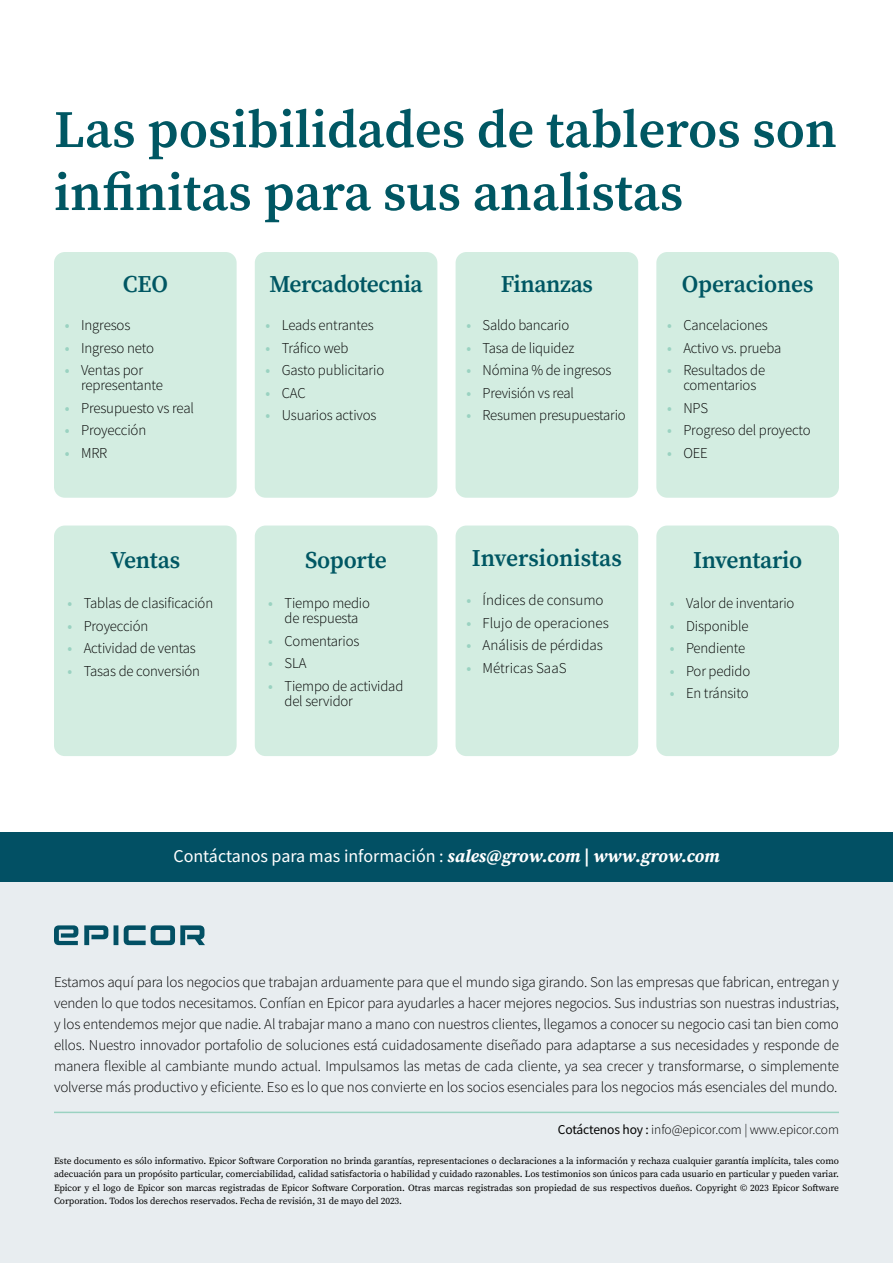
<style>
.page{position:relative;width:893px;height:1263px;background:#fff}
.page>*{position:absolute;margin:0;border:0;box-sizing:border-box;transform-origin:0 0}
.t1{font:600 52.5px/63px "Source Serif Pro";color:#005763}
.t2{font:600 24px "Source Serif Pro";letter-spacing:-.01em;color:#005763}
.t3{font:18px "Source Sans Pro";color:#fff}
.t4{font:300 15px/21px "Source Sans Pro";letter-spacing:-.01em;color:#000}
.t5{font:300 13.5px "Source Sans Pro";letter-spacing:-.01em;color:#000}
.t6{font:9.45px/13.5px "Source Serif Pro";letter-spacing:-.005em;color:#000;text-align:justify}
.s1{font-weight:600;color:#9ad2c1}
.s2{font-family:"Source Serif Pro";font-weight:700;font-style:italic}
.s3{font-weight:400}
</style>
<div class="page">
<div style="left:0;top:882px;width:893px;height:381px;background:#e8edf0"></div>
<hr style="left:54px;top:1112px;width:785px;height:1px;background:#9ad2c1">
<svg style="left:54px;top:925px;width:151px;height:20px"></svg>
<div style="left:54px;top:252px;width:183px;height:246px;background:#d3ede1;border-radius:11px"></div>
<div style="left:255px;top:252px;width:182px;height:246px;background:#d3ede1;border-radius:11px"></div>
<div style="left:456px;top:252px;width:182px;height:246px;background:#d3ede1;border-radius:11px"></div>
<div style="left:656px;top:252px;width:183px;height:246px;background:#d3ede1;border-radius:11px"></div>
<div style="left:54px;top:525px;width:183px;height:231px;background:#d3ede1;border-radius:11px"></div>
<div style="left:255px;top:525px;width:182px;height:231px;background:#d3ede1;border-radius:11px"></div>
<div style="left:456px;top:525px;width:182px;height:231px;background:#d3ede1;border-radius:11px"></div>
<div style="left:656px;top:525px;width:183px;height:231px;background:#d3ede1;border-radius:11px"></div>
<div style="left:0;top:833px;width:893px;height:49px;background:#025064"></div>
<h1 class="t1" style="left:54px;top:98px;width:784px">Las posibilidades de tableros son infinitas para sus analistas</h1>
<h1 class="t2" style="left:123px;top:268px;width:47px">CEO</h1>
<p class="t4" style="left:65px;top:315px;width:67px"><span class="s1">•</span> Ingresos</p>
<p class="t4" style="left:65px;top:337px;width:91px"><span class="s1">•</span> Ingreso neto</p>
<p class="t4" style="left:81px;top:363px;width:83px;line-height:15px;text-indent:-16px"><span class="s1">•</span> Ventas por representante</p>
<p class="t4" style="left:65px;top:397px;width:131px"><span class="s1">•</span> Presupuesto vs real</p>
<p class="t4" style="left:65px;top:420px;width:83px"><span class="s1">•</span> Proyección</p>
<p class="t4" style="left:65px;top:442px;width:44px"><span class="s1">•</span> MRR</p>
<h1 class="t2" style="left:110px;top:544px;width:71px">Ventas</h1>
<p class="t4" style="left:68px;top:593px;width:147px"><span class="s1">•</span> Tablas de clasificación</p>
<p class="t4" style="left:68px;top:615px;width:82px"><span class="s1">•</span> Proyección</p>
<p class="t4" style="left:68px;top:638px;width:130px"><span class="s1">•</span> Actividad de ventas</p>
<p class="t4" style="left:68px;top:660px;width:134px"><span class="s1">•</span> Tasas de conversión</p>
<h1 class="t2" style="left:269px;top:268px;width:155px">Mercadotecnia</h1>
<p class="t4" style="left:266px;top:315px;width:110px"><span class="s1">•</span> Leads entrantes</p>
<p class="t4" style="left:266px;top:337px;width:84px"><span class="s1">•</span> Tráfico web</p>
<p class="t4" style="left:266px;top:360px;width:120px"><span class="s1">•</span> Gasto publicitario</p>
<p class="t4" style="left:266px;top:382px;width:42px"><span class="s1">•</span> CAC</p>
<p class="t4" style="left:266px;top:405px;width:112px"><span class="s1">•</span> Usuarios activos</p>
<h1 class="t2" style="left:305px;top:544px;width:83px">Soporte</h1>
<p class="t4" style="left:268px;top:596px;width:103px;line-height:15px;text-align:center"><span class="s1">•</span> Tiempo medio de respuesta</p>
<p class="t4" style="left:268px;top:630px;width:93px"><span class="s1">•</span> Comentarios</p>
<p class="t4" style="left:268px;top:653px;width:40px"><span class="s1">•</span> SLA</p>
<p class="t4" style="left:284px;top:678px;width:120px;line-height:15px;text-indent:-16px"><span class="s1">•</span> Tiempo de actividad del servidor</p>
<h1 class="t2" style="left:501px;top:268px;width:94px">Finanzas</h1>
<p class="t4" style="left:466px;top:315px;width:104px"><span class="s1">•</span> Saldo bancario</p>
<p class="t4" style="left:466px;top:337px;width:109px"><span class="s1">•</span> Tasa de liquidez</p>
<p class="t4" style="left:466px;top:360px;width:147px"><span class="s1">•</span> Nómina % de ingresos</p>
<p class="t4" style="left:466px;top:382px;width:109px"><span class="s1">•</span> Previsión vs real</p>
<p class="t4" style="left:466px;top:405px;width:161px"><span class="s1">•</span> Resumen presupuestario</p>
<h1 class="t2" style="left:472px;top:541px;width:151px">Inversionistas</h1>
<p class="t4" style="left:466px;top:590px;width:139px"><span class="s1">•</span> Índices de consumo</p>
<p class="t4" style="left:466px;top:612px;width:144px"><span class="s1">•</span> Flujo de operaciones</p>
<p class="t4" style="left:466px;top:635px;width:138px"><span class="s1">•</span> Análisis de pérdidas</p>
<p class="t4" style="left:466px;top:657px;width:102px"><span class="s1">•</span> Métricas SaaS</p>
<h1 class="t2" style="left:682px;top:268px;width:133px">Operaciones</h1>
<p class="t4" style="left:667px;top:315px;width:102px"><span class="s1">•</span> Cancelaciones</p>
<p class="t4" style="left:667px;top:337px;width:116px"><span class="s1">•</span> Activo vs. prueba</p>
<p class="t4" style="left:667px;top:363px;width:99px;line-height:15px;text-align:center"><span class="s1">•</span> Resultados de comentarios</p>
<p class="t4" style="left:667px;top:397px;width:42px"><span class="s1">•</span> NPS</p>
<p class="t4" style="left:667px;top:420px;width:145px"><span class="s1">•</span> Progreso del proyecto</p>
<p class="t4" style="left:667px;top:442px;width:42px"><span class="s1">•</span> OEE</p>
<h1 class="t2" style="left:693px;top:544px;width:111px">Inventario</h1>
<p class="t4" style="left:670px;top:593px;width:126px"><span class="s1">•</span> Valor de inventario</p>
<p class="t4" style="left:670px;top:615px;width:80px"><span class="s1">•</span> Disponible</p>
<p class="t4" style="left:670px;top:638px;width:77px"><span class="s1">•</span> Pendiente</p>
<p class="t4" style="left:670px;top:660px;width:82px"><span class="s1">•</span> Por pedido</p>
<p class="t4" style="left:670px;top:683px;width:80px"><span class="s1">•</span> En tránsito</p>
<p class="t3" style="left:173px;top:845px;width:548px">Contáctanos para mas información : <span class="s2">sales@grow.com | www.grow.com</span></p>
<p class="t4" style="left:54px;top:972px;width:787px;text-align:justify">Estamos aquí para los negocios que trabajan arduamente para que el mundo siga girando. Son las empresas que fabrican, entregan y venden lo que todos necesitamos. Confían en Epicor para ayudarles a hacer mejores negocios. Sus industrias son nuestras industrias, y los entendemos mejor que nadie. Al trabajar mano a mano con nuestros clientes, llegamos a conocer su negocio casi tan bien como ellos. Nuestro innovador portafolio de soluciones está cuidadosamente diseñado para adaptarse a sus necesidades y responde de manera flexible al cambiante mundo actual. Impulsamos las metas de cada cliente, ya sea crecer y transformarse, o simplemente volverse más productivo y eficiente. Eso es lo que nos convierte en los socios esenciales para los negocios más esenciales del mundo.</p>
<p class="t5" style="left:558px;top:1121px;width:283px"><span class="s3">Cotáctenos hoy :</span> info@epicor.com | www.epicor.com</p>
<p class="t6" style="left:54px;top:1154px;width:786px">Este documento es sólo informativo. Epicor Software Corporation no brinda garantías, representaciones o declaraciones a la información y rechaza cualquier garantía implícita, tales como adecuación para un propósito particular, comerciabilidad, calidad satisfactoria o habilidad y cuidado razonables. Los testimonios son únicos para cada usuario en particular y pueden variar.<br>Epicor y el logo de Epicor son marcas registradas de Epicor Software Corporation. Otras marcas registradas son propiedad de sus respectivos dueños. Copyright © 2023 Epicor Software Corporation. Todos los derechos reservados. Fecha de revisión, 31 de mayo del 2023.</p>
</div>
